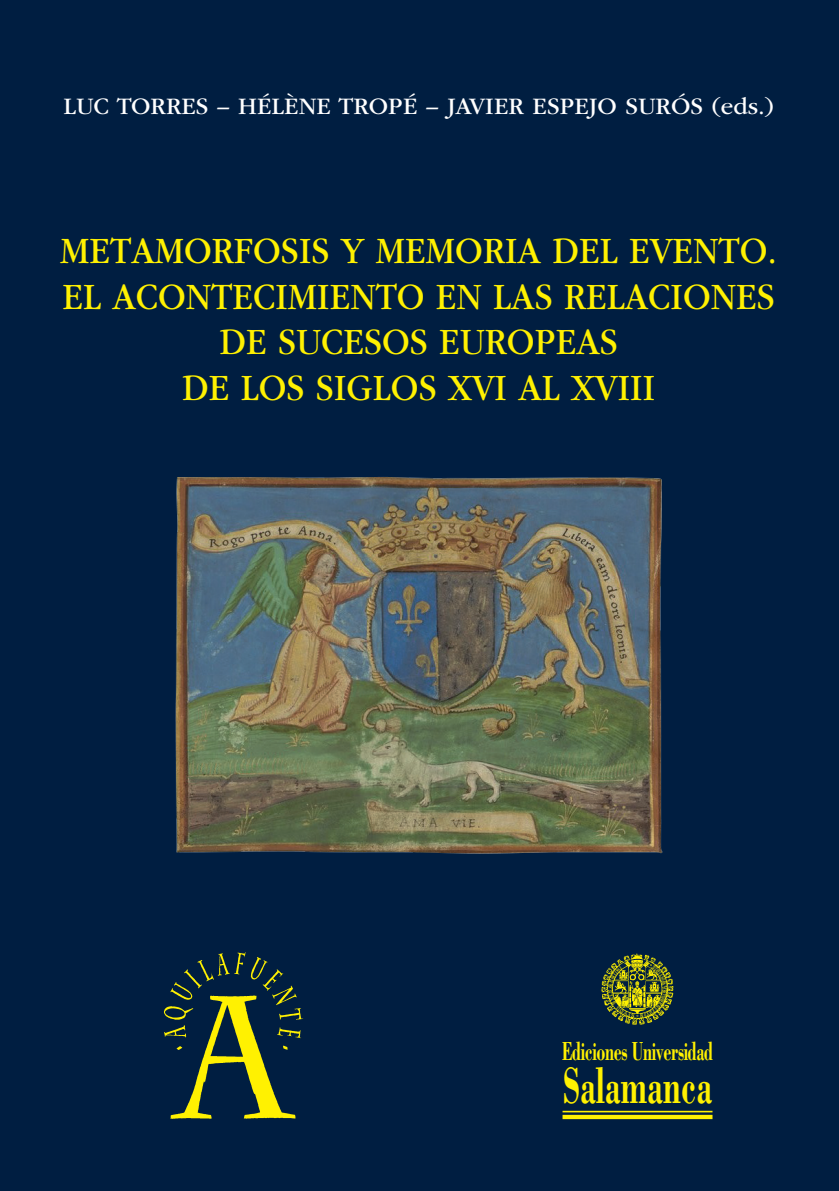
<style>
.page{position:relative;width:839px;height:1191px;background:#fff}
.page>*{position:absolute;margin:0;border:0;box-sizing:border-box;transform-origin:0 0}
.t1{font:700 52.85px "Bodoni";color:#fff101;scale:.6 1}
.t2{font:38.68px/45.7px "ITC Garamond Std";color:#fff101;text-align:center;scale:.91 1}
.t3{font:700 26.95px "Bodoni";letter-spacing:-.025em;color:#fff101;scale:.6 1}
.t4{font:24.68px "ITC Garamond Std";color:#fff}
</style>
<div class="page">
<div style="left:0;top:0;width:838px;height:1191px;background:#001e41"></div>
<img style="left:175px;top:477px;width:488px;height:377px">
<img style="left:164px;top:952px;width:140px;height:167px">
<img style="left:601px;top:953px;width:73px;height:72px">
<hr style="left:562px;top:1110px;width:150px;height:2px;background:#fff101">
<div style="left:562px;top:1114px;width:150px;height:5px;background:#fff101"></div>
<p class="t4" style="left:63px;top:93px;width:712px">LUC TORRES – HÉLÈNE TROPÉ – JAVIER ESPEJO SURÓS (eds.)</p>
<p class="t2" style="left:60px;top:228px;width:789px">METAMORFOSIS Y MEMORIA DEL EVENTO.<br>EL ACONTECIMIENTO EN LAS RELACIONES<br>DE SUCESOS EUROPEAS<br>DE LOS SIGLOS XVI AL XVIII</p>
<p class="t3" style="left:561px;top:1034px;width:254px">Ediciones Universidad</p>
<p class="t1" style="left:562px;top:1052px;width:251px">Salamanca</p>
</div>
